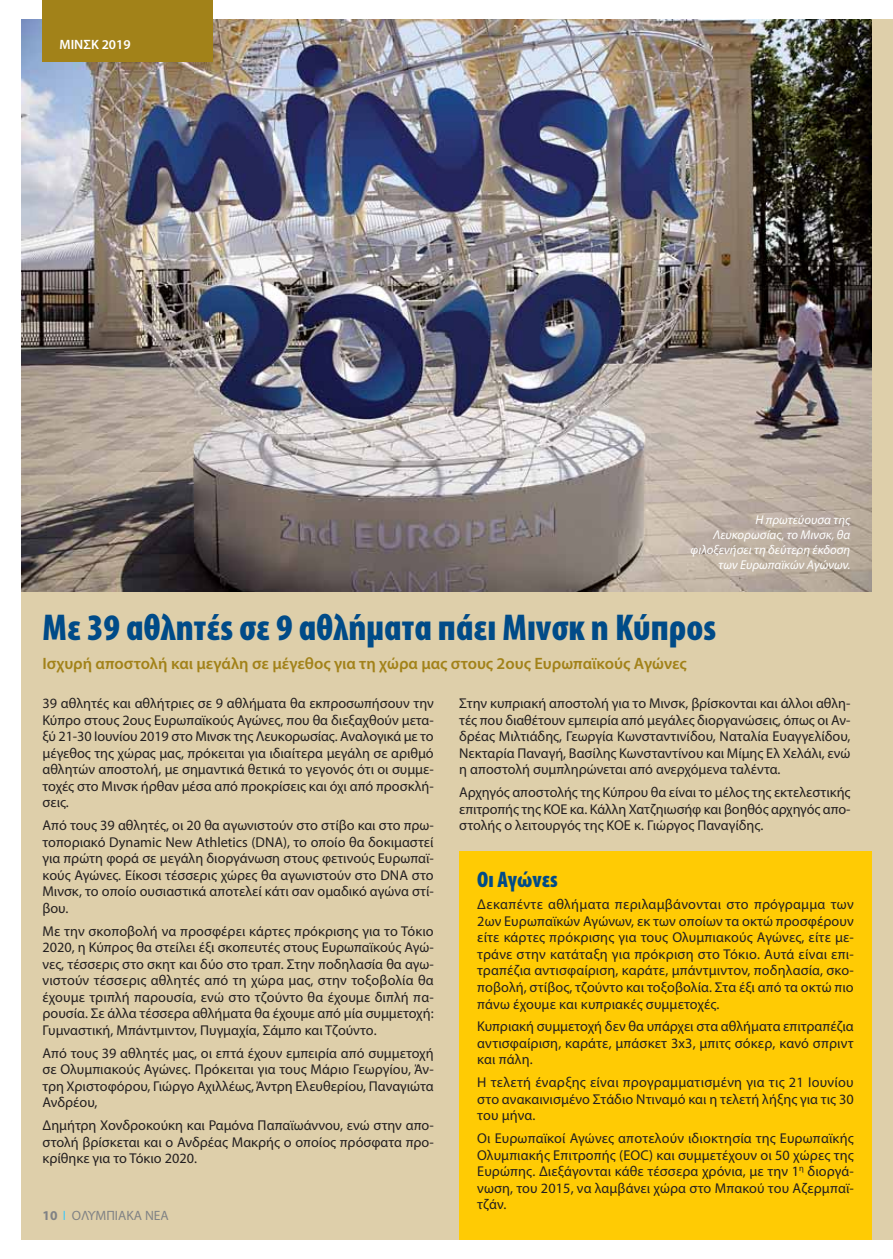
<style>
.page{position:relative;width:893px;height:1259px;background:#fff}
.page>*{position:absolute;margin:0;border:0;box-sizing:border-box;transform-origin:0 0}
.t1{font:700 37.5px "Myriad Condensed Greek";color:#004b88}
.t2{font:700 22.5px "Myriad Condensed Greek";color:#004b88}
.t3{font:600 16.5px "Myriad Pro";color:#a28219}
.t4{font:14.25px/16.5px "Myriad Pro";color:#231f20;text-align:justify}
.t5{font:13.5px "Myriad Pro";color:#808285}
.t6{font:600 13.5px "Myriad Pro";color:#fff}
.t7{font:italic 12.75px/15px "Myriad Pro";color:#fff;text-align:right}
.s1{font-weight:700}
.s2{color:#44c8f5}
</style>
<div class="page">
<div style="left:21px;top:19px;width:872px;height:1220px;background:#decfaa"></div>
<img style="left:21px;top:19px;width:851px;height:572px">
<div style="left:43px;top:0;width:170px;height:62px;background:#a28219"></div>
<div style="left:459px;top:851px;width:413px;height:388px;background:#ffcb04"></div>
<p class="t6" style="left:60px;top:37px;width:73px">ΜΙΝΣΚ 2019</p>
<p class="t7" style="left:691px;top:513px;width:161px">Η πρωτεύουσα της<br>Λευκορωσίας, το Μινσκ, θα φιλοξενήσει τη δεύτερη έκδοση των Ευρωπαϊκών Αγώνων.</p>
<h1 class="t1" style="left:43px;top:614px;width:675px">Με 39 αθλητές σε 9 αθλήματα πάει Μινσκ η Κύπρος</h1>
<p class="t3" style="left:43px;top:653px;width:646px">Ισχυρή αποστολή και μεγάλη σε μέγεθος για τη χώρα μας στους 2ους Ευρωπαϊκούς Αγώνες</p>
<p class="t4" style="left:43px;top:697px;width:393px">39 αθλητές και αθλήτριες σε 9 αθλήματα θα εκπροσωπήσουν την Κύπρο στους 2ους Ευρωπαϊκούς Αγώνες, που θα διεξαχθούν μετα&shy;ξύ 21-30 Ιουνίου 2019 στο Μινσκ της Λευκορωσίας. Αναλογικά με το μέγεθος της χώρας μας, πρόκειται για ιδιαίτερα μεγάλη σε αριθμό αθλητών αποστολή, με σημαντικά θετικά το γεγονός ότι οι συμμε&shy;τοχές στο Μινσκ ήρθαν μέσα από προκρίσεις και όχι από προσκλή&shy;σεις.</p>
<p class="t4" style="left:43px;top:819px;width:393px">Από τους 39 αθλητές, οι 20 θα αγωνιστούν στο στίβο και στο πρω&shy;τοποριακό Dynamic New Athletics (DNA), το οποίο θα δοκιμαστεί για πρώτη φορά σε μεγάλη διοργάνωση στους φετινούς Ευρωπαϊ&shy;κούς Αγώνες. Είκοσι τέσσερις χώρες θα αγωνιστούν στο DNA στο Μινσκ, το οποίο ουσιαστικά αποτελεί κάτι σαν ομαδικό αγώνα στί&shy;βου.</p>
<p class="t4" style="left:43px;top:924px;width:393px">Με την σκοποβολή να προσφέρει κάρτες πρόκρισης για το Τόκιο 2020, η Κύπρος θα στείλει έξι σκοπευτές στους Ευρωπαϊκούς Αγώ&shy;νες, τέσσερις στο σκητ και δύο στο τραπ. Στην ποδηλασία θα αγω&shy;νιστούν τέσσερις αθλητές από τη χώρα μας, στην τοξοβολία θα έχουμε τριπλή παρουσία, ενώ στο τζούντο θα έχουμε διπλή πα&shy;ρουσία. Σε άλλα τέσσερα αθλήματα θα έχουμε από μία συμμετοχή:<br>Γυμναστική, Μπάντμιντον, Πυγμαχία, Σάμπο και Τζούντο.</p>
<p class="t4" style="left:43px;top:1046px;width:393px">Από τους 39 αθλητές μας, οι επτά έχουν εμπειρία από συμμετοχή σε Ολυμπιακούς Αγώνες. Πρόκειται για τους Μάριο Γεωργίου, Άν&shy;τρη Χριστοφόρου, Γιώργο Αχιλλέως, Άντρη Ελευθερίου, Παναγιώτα Ανδρέου,</p>
<p class="t4" style="left:43px;top:1118px;width:393px">Δημήτρη Χονδροκούκη και Ραμόνα Παπαϊωάννου, ενώ στην απο&shy;στολή βρίσκεται και ο Ανδρέας Μακρής ο οποίος πρόσφατα προ&shy;κρίθηκε για το Τόκιο 2020.</p>
<p class="t5" style="left:43px;top:1210px;width:128px"><span class="s1">10</span> <span class="s2">I</span> ΟΛΥΜΠΙΑΚΑ ΝΕΑ</p>
<p class="t4" style="left:459px;top:697px;width:393px">Στην κυπριακή αποστολή για το Μινσκ, βρίσκονται και άλλοι αθλη&shy;τές που διαθέτουν εμπειρία από μεγάλες διοργανώσεις, όπως οι Αν&shy;δρέας Μιλτιάδης, Γεωργία Κωνσταντινίδου, Ναταλία Ευαγγελίδου, Νεκταρία Παναγή, Βασίλης Κωνσταντίνου και Μίμης Ελ Χελάλι, ενώ η αποστολή συμπληρώνεται από ανερχόμενα ταλέντα.</p>
<p class="t4" style="left:459px;top:786px;width:393px">Αρχηγός αποστολής της Κύπρου θα είναι το μέλος της εκτελεστικής επιτροπής της ΚΟΕ κα. Κάλλη Χατζηιωσήφ και βοηθός αρχηγός απο&shy;στολής ο λειτουργός της ΚΟΕ κ. Γιώργος Παναγίδης.</p>
<h2 class="t2" style="left:477px;top:871px;width:82px">Οι Αγώνες</h2>
<p class="t4" style="left:477px;top:898px;width:378px">Δεκαπέντε αθλήματα περιλαμβάνονται στο πρόγραμμα των 2ων Ευρωπαϊκών Αγώνων, εκ των οποίων τα οκτώ προσφέρουν είτε κάρτες πρόκρισης για τους Ολυμπιακούς Αγώνες, είτε με&shy;τράνε στην κατάταξη για πρόκριση στο Τόκιο. Αυτά είναι επι&shy;τραπέζια αντισφαίριση, καράτε, μπάντμιντον, ποδηλασία, σκο&shy;ποβολή, στίβος, τζούντο και τοξοβολία. Στα έξι από τα οκτώ πιο πάνω έχουμε και κυπριακές συμμετοχές.</p>
<p class="t4" style="left:477px;top:1019px;width:378px">Κυπριακή συμμετοχή δεν θα υπάρχει στα αθλήματα επιτραπέζια αντισφαίριση, καράτε, μπάσκετ 3x3, μπιτς σόκερ, κανό σπριντ και πάλη.</p>
<p class="t4" style="left:477px;top:1075px;width:378px">Η τελετή έναρξης είναι προγραμματισμένη για τις 21 Ιουνίου στο ανακαινισμένο Στάδιο Ντιναμό και η τελετή λήξης για τις 30 του μήνα.</p>
<p class="t4" style="left:477px;top:1131px;width:378px">Οι Ευρωπαϊκοί Αγώνες αποτελούν ιδιοκτησία της Ευρωπαϊκής Ολυμπιακής Επιτροπής (EOC) και συμμετέχουν οι 50 χώρες της Ευρώπης. Διεξάγονται κάθε τέσσερα χρόνια, με την 1<sup>η</sup> διοργά&shy;νωση, του 2015, να λαμβάνει χώρα στο Μπακού του Αζερμπαϊ&shy;τζάν.</p>
</div>
